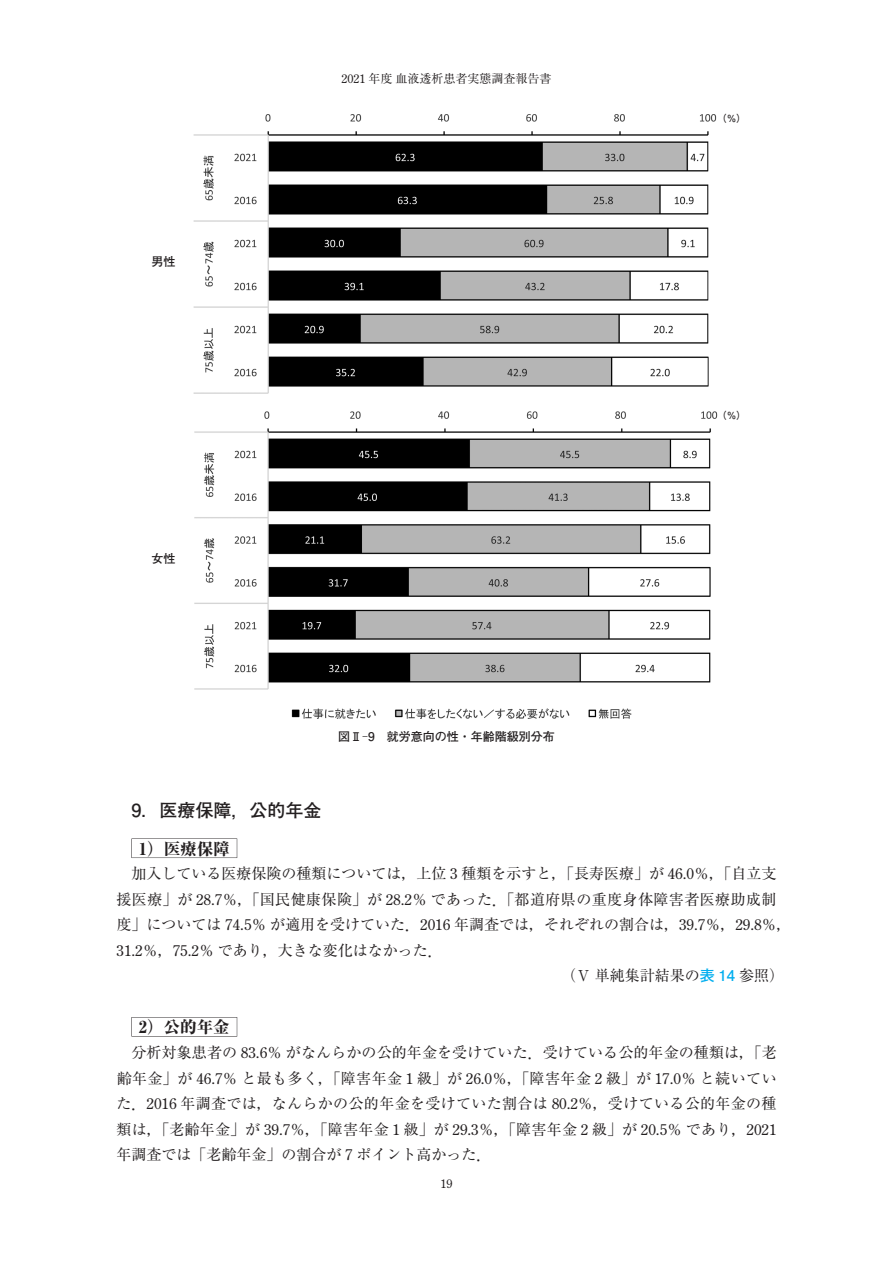
<style>
.page{position:relative;width:893px;height:1263px;background:#fff}
.page>*{position:absolute;margin:0;border:0;box-sizing:border-box;transform-origin:0 0}
.t1{font:700 18px "Futo Go B101 Pro";color:#231f20}
.t2{font:800 16.5px "Ryumin Pro";color:#231f20}
.t3{font:15px/25.5px "Ryumin Pro";color:#231f20;text-align:justify}
.t4{font:15px "Ryumin Pro";letter-spacing:.03em;color:#231f20}
.t5{font:700 12px "Futo Go B101 Pro";color:#231f20}
.t6{font:12px "Ryumin Pro";color:#231f20}
.t7{font:12px "Century Old Style Std";color:#231f20}
.t8{font:700 9.75px "Futo Go B101 Pro";color:#231f20}
.s1{font-family:"Century Old Style Std"}
.s2{font-family:"Ryumin Pro";font-weight:400}
.s3{font-family:"Hira Min Pro W3"}
.s4{font-family:"Futo Go B101 Pro";font-weight:700;color:#00aeef}
</style>
<div class="page">
<div style="left:131px;top:838px;width:106px;height:20px;background:#989697"></div>
<div style="left:132px;top:839px;width:105px;height:18px;background:#fff"></div>
<img style="left:193px;top:114px;width:524px;height:280px">
<img style="left:194px;top:411px;width:524px;height:308px">
<p class="t5" style="left:152px;top:252px;width:25px">男性</p>
<p class="t5" style="left:152px;top:549px;width:25px">女性</p>
<p class="t6" style="left:341px;top:69px;width:212px"><span class="s1">2021</span> 年度血液透析患者実態調査報告書</p>
<p class="t5" style="left:338px;top:727px;width:218px">図Ⅱ<span class="s2">-</span>9　就労意向の性・年齢階級別分布</p>
<p class="t8" style="left:717px;top:110px;width:31px">（％）</p>
<p class="t8" style="left:717px;top:407px;width:31px">（％）</p>
<p class="t1" style="left:131px;top:796px;width:192px">9．医療保障，公的年金</p>
<p class="t2" style="left:139px;top:835px;width:92px">1）医療保障</p>
<p class="t3" style="left:131px;top:860px;width:647px">加入している医療保険の種類については<span class="s3">，</span>上位 <span class="s1">3</span> 種類を示すと<span class="s3">，</span>「長寿医療」が <span class="s1">46.0</span>％<span class="s3">，</span>「自立支</p>
<p class="t4" style="left:116px;top:887px;width:662px">援医療」が <span class="s1">28.7</span>％<span class="s3">，</span>「国民健康保険」が <span class="s1">28.2</span>％であった<span class="s3">．</span>「都道府県の重度身体障害者医療助成制</p>
<p class="t3" style="left:117px;top:911px;width:677px">度」については <span class="s1">74.5</span>％が適用を受けていた<span class="s3">．</span><span class="s1">2016</span> 年調査では<span class="s3">，</span>それぞれの割合は<span class="s3">，</span><span class="s1">39.7</span>％<span class="s3">，</span><span class="s1">29.8</span>％<span class="s3">，</span></p>
<p class="t3" style="left:117px;top:936px;width:328px"><span class="s1">31.2</span>％<span class="s3">，</span><span class="s1">75.2</span>％であり<span class="s3">，</span>大きな変化はなかった<span class="s3">．</span></p>
<p class="t3" style="left:561px;top:962px;width:224px">（Ⅴ 単純集計結果の<span class="s4">表 14</span> 参照）</p>
<p class="t2" style="left:139px;top:1014px;width:92px">2）公的年金</p>
<p class="t3" style="left:117px;top:1038px;width:662px;text-indent:15px">分析対象患者の <span class="s1">83.6</span>％がなんらかの公的年金を受けていた<span class="s3">．</span>受けている公的年金の種類は<span class="s3">，</span>「老齢年金」が <span class="s1">46.7</span>％と最も多く<span class="s3">，</span>「障害年金 <span class="s1">1</span> 級」が <span class="s1">26.0</span>％<span class="s3">，</span>「障害年金 <span class="s1">2</span> 級」が <span class="s1">17.0</span>％と続いていた<span class="s3">．</span><span class="s1">2016</span> 年調査では<span class="s3">，</span>なんらかの公的年金を受けていた割合は <span class="s1">80.2</span>％<span class="s3">，</span>受けている公的年金の種類は<span class="s3">，</span>「老齢年金」が <span class="s1">39.7</span>％<span class="s3">，</span>「障害年金 <span class="s1">1</span> 級」が <span class="s1">29.3</span>％<span class="s3">，</span>「障害年金 <span class="s1">2</span> 級」が <span class="s1">20.5</span>％であり<span class="s3">，</span><span class="s1">2021</span>年調査では「老齢年金」の割合が <span class="s1">7</span> ポイント高かった<span class="s3">．</span></p>
<p class="t7" style="left:440px;top:1176px;width:13px">19</p>
</div>
